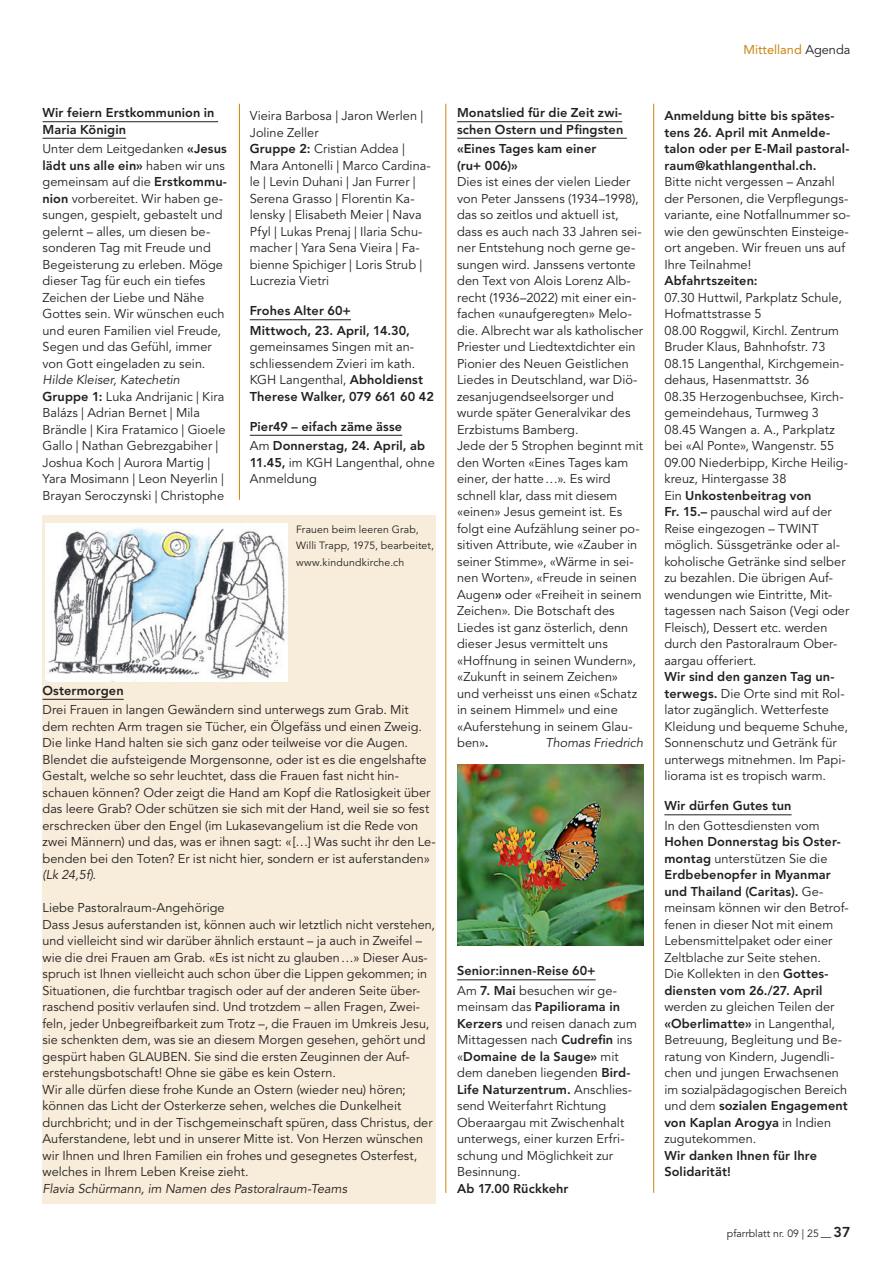
<style>
.page{position:relative;width:893px;height:1263px;background:#fff}
.page>*{position:absolute;margin:0;border:0;box-sizing:border-box;transform-origin:0 0}
.t1{font:12.75px/16.5px "Avenir LT Std";letter-spacing:.005em;color:#231f20}
.t2{font:800 12.75px/16.5px "Avenir LT Std";letter-spacing:.01em;color:#231f20}
.t3{font:italic 12.75px "Avenir LT Std";color:#231f20}
.t4{font:12.75px "Avenir LT Std";color:#c98411}
.t5{font:10.5px/16.5px "Avenir LT Std";letter-spacing:.015em;color:#231f20}
.s1{font-weight:800}
.s2{font-style:italic}
.s3{font-weight:400}
.s4{color:#231f20}
.s5{font-weight:800;font-size:14.25px}
</style>
<div class="page">
<hr style="left:239px;top:104px;width:1px;height:396px;background:#c98411">
<hr style="left:653px;top:104px;width:1px;height:1089px;background:#c98411">
<hr style="left:446px;top:104px;width:1px;height:1089px;background:#c98411">
<hr style="left:43px;top:121px;width:175px;height:1px;background:#231f20">
<hr style="left:43px;top:138px;width:83px;height:1px;background:#231f20">
<hr style="left:250px;top:319px;width:101px;height:1px;background:#231f20">
<hr style="left:250px;top:435px;width:152px;height:1px;background:#231f20">
<hr style="left:457px;top:121px;width:165px;height:1px;background:#231f20">
<hr style="left:457px;top:138px;width:170px;height:1px;background:#231f20">
<hr style="left:457px;top:979px;width:139px;height:1px;background:#231f20">
<img style="left:457px;top:764px;width:186px;height:181px">
<hr style="left:664px;top:814px;width:128px;height:1px;background:#231f20">
<div style="left:43px;top:515px;width:393px;height:688px;background:#f7edda"></div>
<hr style="left:43px;top:699px;width:81px;height:1px;background:#231f20">
<img style="left:45px;top:524px;width:242px;height:157px">
<p class="t2" style="left:43px;top:105px;width:174px">Wir feiern Erstkommunion in<br>Maria Königin</p>
<p class="t1" style="left:43px;top:141px;width:186px">Unter dem Leitgedanken <span class="s1">«Jesus lädt uns alle ein»</span> haben wir uns gemeinsam auf die <span class="s1">Erstkommu&shy;nion</span> vorbereitet. Wir haben ge&shy;sungen, gespielt, gebastelt und gelernt – alles, um diesen be&shy;sonderen Tag mit Freude und<br>Begeisterung zu erleben. Möge dieser Tag für euch ein tiefes<br>Zeichen der Liebe und Nähe<br>Gottes sein. Wir wünschen euch und euren Familien viel Freude,<br>Segen und das Gefühl, immer von Gott eingeladen zu sein.</p>
<p class="t1" style="left:43px;top:372px;width:184px"><span class="s2">Hilde Kleiser, Katechetin<br></span><span class="s1">Gruppe 1:</span> Luka Andrijanic | Kira<br>Balázs | Adrian Bernet | Mila<br>Brändle | Kira Fratamico | Gioele<br>Gallo | Nathan Gebrezgabiher |<br>Joshua Koch | Aurora Martig |<br>Yara Mosimann | Leon Neyerlin |<br>Brayan Seroczynski | Christophe</p>
<p class="t1" style="left:250px;top:108px;width:182px">Vieira Barbosa | Jaron Werlen |<br>Joline Zeller<br><span class="s1">Gruppe 2:</span> Cristian Addea |<br>Mara Antonelli | Marco Cardina&shy;le | Levin Duhani | Jan Furrer |<br>Serena Grasso | Florentin Ka&shy;lensky | Elisabeth Meier | Nava<br>Pfyl | Lukas Prenaj | Ilaria Schu&shy;macher | Yara Sena Vieira | Fa&shy;bienne Spichiger | Loris Strub |<br>Lucrezia Vietri</p>
<p class="t2" style="left:250px;top:301px;width:162px;line-height:19.5px">Frohes Alter 60+<br>Mittwoch, 23. April, 14.30,</p>
<p class="t1" style="left:250px;top:339px;width:186px">gemeinsames Singen mit an&shy;schliessendem Zvieri im kath.<br>KGH Langenthal, <span class="s1">Abholdienst<br>Therese Walker, 079 661 60 42</span></p>
<p class="t2" style="left:250px;top:417px;width:177px;line-height:19.5px">Pier49 – eifach zäme ässe<br><span class="s3">Am</span> Donnerstag, 24. April, ab</p>
<p class="t1" style="left:250px;top:454px;width:187px"><span class="s1">11.45,</span> im KGH Langenthal, ohne<br>Anmeldung</p>
<p class="t5" style="left:296px;top:521px;width:140px">Frauen beim leeren Grab,<br>Willi Trapp, 1975, bearbeitet, www.kindundkirche.ch</p>
<p class="t2" style="left:43px;top:682px;width:83px">Ostermorgen</p>
<p class="t1" style="left:43px;top:702px;width:395px">Drei Frauen in langen Gewändern sind unterwegs zum Grab. Mit dem rechten Arm tragen sie Tücher, ein Ölgefäss und einen Zweig.<br>Die linke Hand halten sie sich ganz oder teilweise vor die Augen.<br>Blendet die aufsteigende Morgensonne, oder ist es die engelshafte Gestalt, welche so sehr leuchtet, dass die Frauen fast nicht hin&shy;schauen können? Oder zeigt die Hand am Kopf die Ratlosigkeit über das leere Grab? Oder schützen sie sich mit der Hand, weil sie so fest erschrecken über den Engel (im Lukasevangelium ist die Rede von zwei Männern) und das, was er ihnen sagt: « […] Was sucht ihr den Le&shy;benden bei den Toten? Er ist nicht hier, sondern er ist auferstanden» <span class="s2">(Lk 24,5f)</span>.</p>
<p class="t1" style="left:43px;top:900px;width:394px">Liebe Pastoralraum-Angehörige<br>Dass Jesus auferstanden ist, können auch wir letztlich nicht verstehen, und vielleicht sind wir darüber ähnlich erstaunt – ja auch in Zweifel – wie die drei Frauen am Grab. «Es ist nicht zu glauben…» Dieser Aus&shy;spruch ist Ihnen vielleicht auch schon über die Lippen gekommen; in Situationen, die furchtbar tragisch oder auf der anderen Seite über&shy;raschend positiv verlaufen sind. Und trotzdem – allen Fragen, Zwei&shy;feln, jeder Unbegreifbarkeit zum Trotz –, die Frauen im Umkreis Jesu, sie schenkten dem, was sie an diesem Morgen gesehen, gehört und gespürt haben GLAUBEN. Sie sind die ersten Zeuginnen der Auf&shy;erstehungsbotschaft! Ohne sie gäbe es kein Ostern.<br>Wir alle dürfen diese frohe Kunde an Ostern (wieder neu) hören; können das Licht der Osterkerze sehen, welches die Dunkelheit durchbricht; und in der Tischgemeinschaft spüren, dass Christus, der Auferstandene, lebt und in unserer Mitte ist. Von Herzen wünschen wir Ihnen und Ihren Familien ein frohes und gesegnetes Osterfest, welches in Ihrem Leben Kreise zieht.</p>
<p class="t3" style="left:43px;top:1181px;width:306px">Flavia Schürmann, im Namen des Pastoralraum-Teams</p>
<p class="t2" style="left:457px;top:105px;width:168px">Monatslied für die Zeit zwi&shy;schen Ostern und Pfingsten</p>
<p class="t2" style="left:457px;top:141px;width:141px">«Eines Tages kam einer (ru+ 006)»</p>
<p class="t1" style="left:457px;top:174px;width:188px">Dies ist eines der vielen Lieder von Peter Janssens (1934–1998), das so zeitlos und aktuell ist, dass es auch nach 33 Jahren sei&shy;ner Entstehung noch gerne ge&shy;sungen wird. Janssens vertonte den Text von Alois Lorenz Alb&shy;recht (1936–2022) mit einer ein&shy;fachen «unaufgeregten» Melo&shy;die. Albrecht war als katholischer<br>Priester und Liedtextdichter ein<br>Pionier des Neuen Geistlichen<br>Liedes in Deutschland, war Diö&shy;zesanjugendseelsorger und wurde später Generalvikar des<br>Erzbistums Bamberg.<br>Jede der 5 Strophen beginnt mit den Worten «Eines Tages kam einer, der hatte…». Es wird schnell klar, dass mit diesem «einen» Jesus gemeint ist. Es folgt eine Aufzählung seiner po&shy;sitiven Attribute, wie «Zauber in seiner Stimme», «Wärme in sei&shy;nen Worten», «Freude in seinen<br>Augen<span class="s1">»</span> oder «Freiheit in seinem<br>Zeichen». Die Botschaft des<br>Liedes ist ganz österlich, denn dieser Jesus vermittelt uns «Hoffnung in seinen Wundern», «Zukunft in seinem Zeichen» und verheisst uns einen «Schatz in seinem Himmel» und eine «Auferstehung in seinem Glau&shy;ben»<span class="s1">.</span></p>
<p class="t3" style="left:546px;top:735px;width:99px">Thomas Friedrich</p>
<p class="t2" style="left:457px;top:961px;width:161px;line-height:19.5px">Senior:innen-Reise 60+<br><span class="s3">Am</span> 7. Mai <span class="s3">besuchen wir ge-</span></p>
<p class="t1" style="left:457px;top:999px;width:181px">meinsam das <span class="s1">Papiliorama in<br>Kerzers</span> und reisen danach zum<br>Mittagessen nach <span class="s1">Cudrefin</span> ins «<span class="s1">Domaine de la Sauge»</span> mit dem daneben liegenden <span class="s1">Bird-<br>Life Naturzentrum.</span> Anschlies&shy;send Weiterfahrt Richtung<br>Oberaargau mit Zwischenhalt unterwegs, einer kurzen Erfri&shy;schung und Möglichkeit zur<br>Besinnung.</p>
<p class="t2" style="left:457px;top:1180px;width:113px">Ab 17.00 Rückkehr</p>
<p class="t4" style="left:743px;top:42px;width:108px">Mittelland <span class="s4">Agenda</span></p>
<p class="t2" style="left:664px;top:108px;width:186px">Anmeldung bitte bis spätes&shy;tens 26. April mit Anmelde&shy;talon oder per E-Mail pastoral&shy;raum@kathlangenthal.ch.</p>
<p class="t1" style="left:664px;top:174px;width:188px">Bitte nicht vergessen – Anzahl der Personen, die Verpflegungs&shy;variante, eine Notfallnummer so&shy;wie den gewünschten Einsteige&shy;ort angeben. Wir freuen uns auf<br>Ihre Teilnahme!</p>
<p class="t2" style="left:664px;top:273px;width:95px">Abfahrtszeiten:</p>
<p class="t1" style="left:664px;top:289px;width:186px">07.30 Huttwil, Parkplatz Schule,<br>Hofmattstrasse 5<br>08.00 Roggwil, Kirchl. Zentrum<br>Bruder Klaus, Bahnhofstr. 73<br>08.15 Langenthal, Kirchgemein&shy;dehaus, Hasenmattstr. 36<br>08.35 Herzogenbuchsee, Kirch&shy;gemeindehaus, Turmweg 3<br>08.45 Wangen a. A., Parkplatz bei «Al Ponte», Wangenstr. 55<br>09.00 Niederbipp, Kirche Heilig&shy;kreuz, Hintergasse 38<br>Ein <span class="s1">Unkostenbeitrag von<br>Fr. 15.–</span> pauschal wird auf der<br>Reise eingezogen – TWINT möglich. Süssgetränke oder al&shy;koholische Getränke sind selber zu bezahlen. Die übrigen Auf&shy;wendungen wie Eintritte, Mit&shy;tagessen nach Saison (Vegi oder<br>Fleisch), Dessert etc. werden durch den Pastoralraum Ober&shy;aargau offeriert.</p>
<p class="t1" style="left:664px;top:669px;width:185px"><span class="s1">Wir sind den ganzen Tag un&shy;terwegs.</span> Die Orte sind mit Rol&shy;lator zugänglich. Wetterfeste<br>Kleidung und bequeme Schuhe,<br>Sonnenschutz und Getränk für unterwegs mitnehmen. Im Papi&shy;liorama ist es tropisch warm.</p>
<p class="t2" style="left:664px;top:798px;width:129px">Wir dürfen Gutes tun</p>
<p class="t1" style="left:664px;top:817px;width:157px">In den Gottesdiensten vom</p>
<p class="t1" style="left:664px;top:834px;width:186px"><span class="s1">Hohen Donnerstag bis Oster&shy;montag</span> unterstützen Sie die<br><span class="s1">Erdbebenopfer in Myanmar und Thailand (Caritas).</span> Ge&shy;meinsam können wir den Betrof&shy;fenen in dieser Not mit einem<br>Lebensmittelpaket oder einer<br>Zeltblache zur Seite stehen.<br>Die Kollekten in den <span class="s1">Gottes&shy;diensten vom 26./27. April</span></p>
<p class="t1" style="left:664px;top:999px;width:185px">werden zu gleichen Teilen der <span class="s1">«Oberlimatte»</span> in Langenthal,<br>Betreuung, Begleitung und Be&shy;ratung von Kindern, Jugendli&shy;chen und jungen Erwachsenen im sozialpädagogischen Bereich und dem <span class="s1">sozialen Engagement von Kaplan Arogya</span> in Indien zugutekommen.</p>
<p class="t2" style="left:664px;top:1147px;width:154px">Wir danken Ihnen für Ihre<br>Solidarität!</p>
<p class="t5" style="left:727px;top:1226px;width:125px">pfarrblatt nr. 09 | 25 — <span class="s5">37</span></p>
</div>
